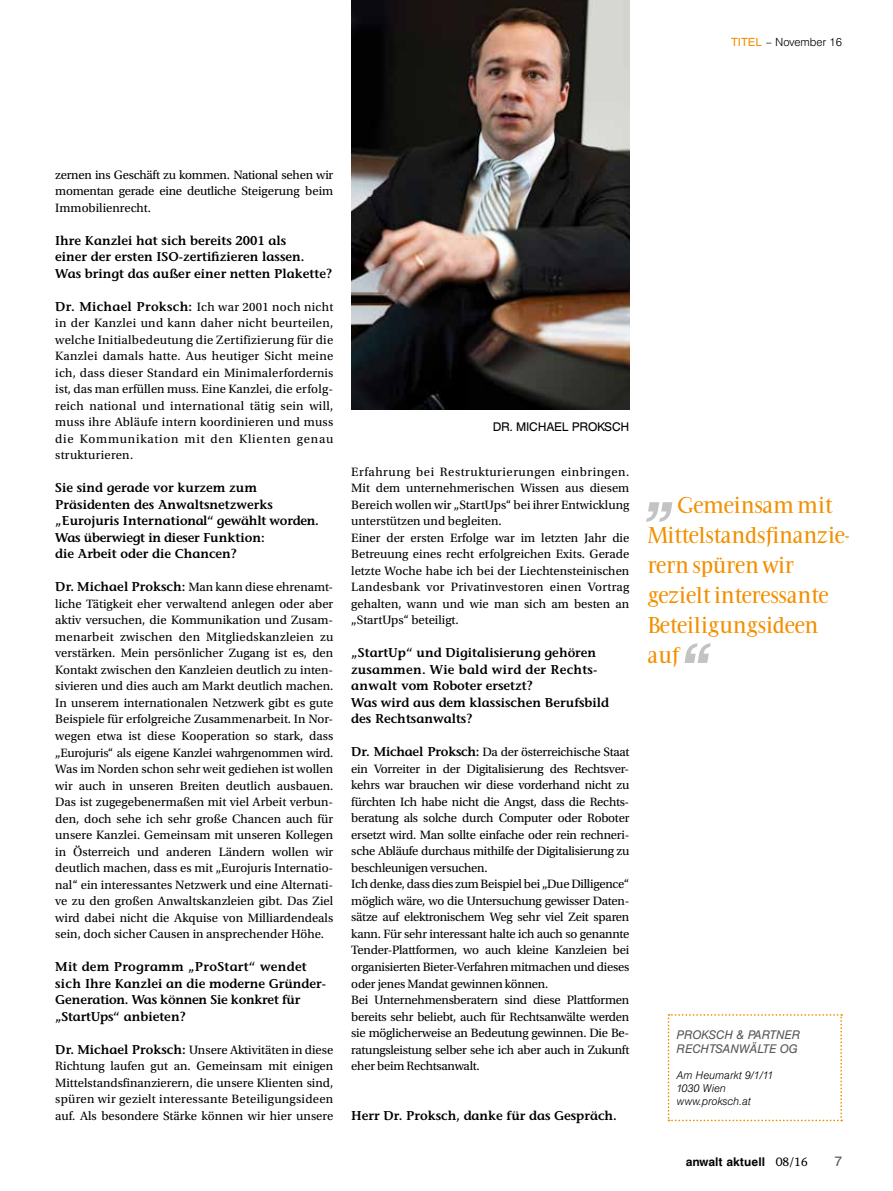
<style>
.page{position:relative;width:893px;height:1191px;background:#fff}
.page>*{position:absolute;margin:0;border:0;box-sizing:border-box;transform-origin:0 0}
.t1{font:italic 700 73.5px "AT Triumvirate";color:#c2c3c4;scale:.96 1}
.t2{font:500 21px/30px "Francois";color:#f19000}
.t3{font:13.5px "AT Triumvirate";color:#58585a}
.t4{font:12.75px/16.5px "Utopia Std";letter-spacing:-.02em;color:#000;text-align:justify}
.t5{font:600 12.75px/16.5px "Stone Informal";color:#000}
.t6{font:12.75px/16.5px "Utopia Std";color:#000}
.t7{font:italic 12px/14.2px "AT Triumvirate";color:#58585a}
.t8{font:700 12px "AT Triumvirate";color:#000}
.t9{font:12px "AT Triumvirate";letter-spacing:-.02em;color:#000}
.t10{font:300 11.25px "AT Triumvirate";color:#000}
.t11{font:italic 300 10.8px/12.9px "AT Triumvirate";color:#000}
.s1{font-weight:400;color:#f19000}
.s2{font-family:"Stone Informal";font-weight:600}
.s3{font-family:"Stone Informal";font-weight:400}
</style>
<div class="page">
<svg style="left:668px;top:1014px;width:174px;height:107px"></svg>
<img style="left:351px;top:0;width:279px;height:409px">
<p class="t10" style="left:731px;top:35px;width:112px"><span class="s1">TITEL</span> – November 16</p>
<p class="t4" style="left:55px;top:167px;width:280px">zernen ins Geschäft zu kommen. National sehen wir momentan gerade eine deutliche Steigerung beim Immobilienrecht.</p>
<p class="t5" style="left:55px;top:232px;width:278px">Ihre Kanzlei hat sich bereits 2001 als<br>einer der ersten ISO-zertifizieren lassen.<br>Was bringt das außer einer netten Plakette?</p>
<p class="t4" style="left:55px;top:299px;width:280px"><span class="s2">Dr. Michael Proksch:</span> Ich war 2001 noch nicht in der Kanzlei und kann daher nicht beurteilen, welche Initialbedeutung die Zertifizierung für die Kanzlei damals hatte. Aus heutiger Sicht meine ich, dass dieser Standard ein Minimalerfordernis ist, das man erfüllen muss. Eine Kanzlei, die erfolg&shy;reich national und international tätig sein will, muss ihre Abläufe intern koordinieren und muss die Kommunikation mit den Klienten genau strukturieren.</p>
<p class="t5" style="left:55px;top:480px;width:265px">Sie sind gerade vor kurzem zum Präsidenten des Anwaltsnetzwerks „Eurojuris International“ gewählt worden.<br>Was überwiegt in dieser Funktion:<br>die Arbeit oder die Chancen?</p>
<p class="t4" style="left:55px;top:579px;width:280px"><span class="s2">Dr. Michael Proksch:</span> Man kann diese ehrenamt&shy;liche Tätigkeit eher verwaltend anlegen oder aber aktiv versuchen, die Kommunikation und Zusam&shy;menarbeit zwischen den Mitgliedskanzleien zu verstärken. Mein persönlicher Zugang ist es, den Kontakt zwischen den Kanzleien deutlich zu inten&shy;sivieren und dies auch am Markt deutlich machen.<br>In unserem internationalen Netzwerk gibt es gute Beispiele für erfolgreiche Zusammenarbeit. In Nor&shy;wegen etwa ist diese Kooperation so stark, dass „Eurojuris“ als eigene Kanzlei wahrgenommen wird.<br>Was im Norden schon sehr weit gediehen ist wollen wir auch in unseren Breiten deutlich ausbauen.<br>Das ist zugegebenermaßen mit viel Arbeit verbun&shy;den, doch sehe ich sehr große Chancen auch für unsere Kanzlei. Gemeinsam mit unseren Kollegen in Österreich und anderen Ländern wollen wir deutlich machen, dass es mit „Eurojuris Internatio&shy;nal“ ein interessantes Netzwerk und eine Alternati&shy;ve zu den großen Anwaltskanzleien gibt. Das Ziel wird dabei nicht die Akquise von Milliardendeals sein, doch sicher Causen in ansprechender Höhe.</p>
<p class="t5" style="left:55px;top:958px;width:272px">Mit dem Programm „ProStart“ wendet sich Ihre Kanzlei an die moderne Gründer-Generation. Was können Sie konkret für „StartUps“ anbieten?</p>
<p class="t4" style="left:55px;top:1041px;width:280px"><span class="s2">Dr. Michael Proksch:</span> Unsere Aktivitäten in diese Richtung laufen gut an. Gemeinsam mit einigen Mittelstandsfinanzierern, die unsere Klienten sind, spüren wir gezielt interessante Beteiligungsideen auf. Als besondere Stärke können wir hier unsere</p>
<p class="t9" style="left:493px;top:419px;width:138px">DR. MICHAEL PROKSCH</p>
<p class="t6" style="left:351px;top:464px;width:280px">Erfahrung bei Restrukturierungen einbringen.<br>Mit dem unternehmerischen Wissen aus diesem Bereich wollen wir „StartUps“ bei ihrer Entwicklung unterstützen und begleiten.<br>Einer der ersten Erfolge war im letzten Jahr die Betreuung eines recht erfolgreichen Exits. Gerade letzte Woche habe ich bei der Liechtensteinischen Landesbank vor Privatinvestoren einen Vortrag gehalten, wann und wie man sich am besten an „StartUps“ beteiligt.</p>
<p class="t5" style="left:351px;top:644px;width:259px">„StartUp“ und Digitalisierung gehören zusammen. Wie bald wird der Rechts&shy;anwalt vom Roboter ersetzt?<br>Was wird aus dem klassischen Berufsbild des Rechtsanwalts?</p>
<p class="t4" style="left:351px;top:744px;width:280px;text-align:left"><span class="s2">Dr. Michael Proksch:</span> Da der österreichische Staat ein Vorreiter in der Digitalisierung des Rechtsver&shy;kehrs war brauchen wir diese vorderhand nicht zu fürchten Ich habe nicht die Angst, dass die Rechts&shy;beratung als solche durch Computer oder Roboter ersetzt wird. Man sollte einfache oder rein rechneri&shy;sche Abläufe durchaus mithilfe der Digitalisierung zu beschleunigen versuchen.<br>Ich denke, dass dies zum Beispiel bei „Due Dilligence“ möglich wäre, wo die Untersuchung gewisser Daten&shy;sätze auf elektronischem Weg sehr viel Zeit sparen kann. Für sehr interessant halte ich auch so genannte Tender-Plattformen, wo auch kleine Kanzleien bei organisierten Bieter-Verfahren mitmachen und dieses oder jenes Mandat gewinnen können.<br>Bei Unternehmensberatern sind diese Plattformen bereits sehr beliebt, auch für Rechtsanwälte werden sie möglicherweise an Bedeutung gewinnen. Die Be&shy;ratungsleistung selber sehe ich aber auch in Zukunft eher beim Rechtsanwalt.</p>
<p class="t5" style="left:351px;top:1106px;width:267px">Herr Dr. Proksch, danke für das Gespräch.</p>
<h2 class="t2" style="left:647px;top:490px;width:204px;text-indent:30px">Gemeinsam mit<br>Mittelstandsfinanzie&shy;rern spüren wir gezielt interessante<br>Beteiligungsideen auf</h2>
<h1 class="t1" style="left:647px;top:439px;width:33px">„</h1>
<h1 class="t1" style="left:679px;top:622px;width:33px">“</h1>
<p class="t7" style="left:677px;top:1027px;width:125px">PROKSCH &amp; PARTNER<br>RECHTSANWÄLTE OG</p>
<p class="t11" style="left:677px;top:1068px;width:98px">Am Heumarkt 9/1/11<br>1030 Wien www.proksch.at</p>
<p class="t8" style="left:686px;top:1153px;width:124px">anwalt aktuell <span class="s3">08/16</span></p>
<p class="t3" style="left:834px;top:1152px;width:9px">7</p>
</div>
